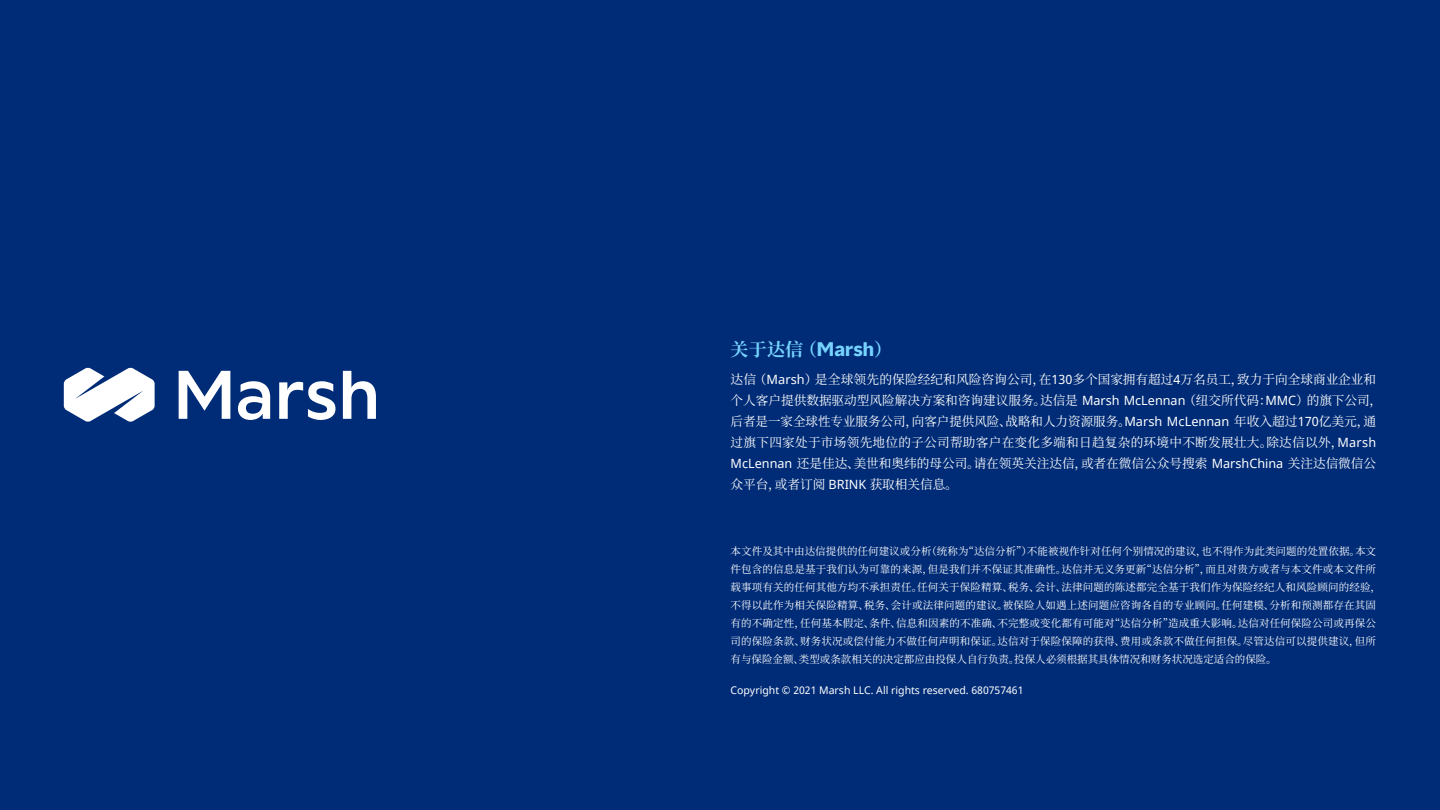
<style>
.page{position:relative;width:1440px;height:810px;background:#fff}
.page>*{position:absolute;margin:0;border:0;box-sizing:border-box;transform-origin:0 0}
.t1{font:700 18px "Source Han Serif CN";color:#76d3ff}
.t2{font:12.75px/21px "Source Han Serif CN";color:#fff}
.t3{font:10.5px/18px "Source Han Serif CN";letter-spacing:.015em;color:#fff}
.t4{font:10.5px "Noto Sans";color:#fff}
.s1{font-family:"MMC Display"}
.s2{font-family:"Noto Sans"}
</style>
<div class="page">
<div style="left:0;top:0;width:1439px;height:810px;background:#002c77"></div>
<svg style="left:179px;top:371px;width:51px;height:48px"></svg>
<svg style="left:238px;top:381px;width:32px;height:39px"></svg>
<svg style="left:279px;top:381px;width:56px;height:39px"></svg>
<svg style="left:343px;top:371px;width:33px;height:48px"></svg>
<svg style="left:64px;top:368px;width:91px;height:54px"></svg>
<h1 class="t1" style="left:730px;top:339px;width:163px">关于达信（<span class="s1">Marsh</span>）</h1>
<p class="t2" style="left:730px;top:369px;width:653px">达信（<span class="s2">Marsh</span>）是全球领先的保险经纪和风险咨询公司，在<span class="s2">130</span>多个国家拥有超过<span class="s2">4</span>万名员工，致力于向全球商业企业和个人客户提供数据驱动型风险解决方案和咨询建议服务。达信是 <span class="s2">Marsh McLennan</span> （纽交所代码：<span class="s2">MMC</span>）的旗下公司，后者是一家全球性专业服务公司，向客户提供风险、战略和人力资源服务。<span class="s2">Marsh McLennan</span> 年收入超过<span class="s2">170</span>亿美元，通过旗下四家处于市场领先地位的子公司帮助客户在变化多端和日趋复杂的环境中不断发展壮大。除达信以外，<span class="s2">Marsh McLennan</span> 还是佳达、美世和奥纬的母公司。请在领英关注达信，或者在微信公众号搜索 <span class="s2">MarshChina</span> 关注达信微信公众平台，或者订阅 <span class="s2">BRINK</span> 获取相关信息。</p>
<p class="t3" style="left:730px;top:543px;width:652px">本文件及其中由达信提供的任何建议或分析（统称为“达信分析”）不能被视作针对任何个别情况的建议，也不得作为此类问题的处置依据。本文件包含的信息是基于我们认为可靠的来源，但是我们并不保证其准确性。达信并无义务更新“达信分析”，而且对贵方或者与本文件或本文件所载事项有关的任何其他方均不承担责任。任何关于保险精算、税务、会计、法律问题的陈述都完全基于我们作为保险经纪人和风险顾问的经验，不得以此作为相关保险精算、税务、会计或法律问题的建议。被保险人如遇上述问题应咨询各自的专业顾问。任何建模、分析和预测都存在其固有的不确定性，任何基本假定、条件、信息和因素的不准确、不完整或变化都有可能对“达信分析”造成重大影响。达信对任何保险公司或再保公司的保险条款、财务状况或偿付能力不做任何声明和保证。达信对于保险保障的获得、费用或条款不做任何担保。尽管达信可以提供建议，但所有与保险金额、类型或条款相关的决定都应由投保人自行负责。投保人必须根据其具体情况和财务状况选定适合的保险。</p>
<p class="t4" style="left:730px;top:683px;width:294px">Copyright © 2021 Marsh LLC. All rights reserved. 680757461</p>
</div>
